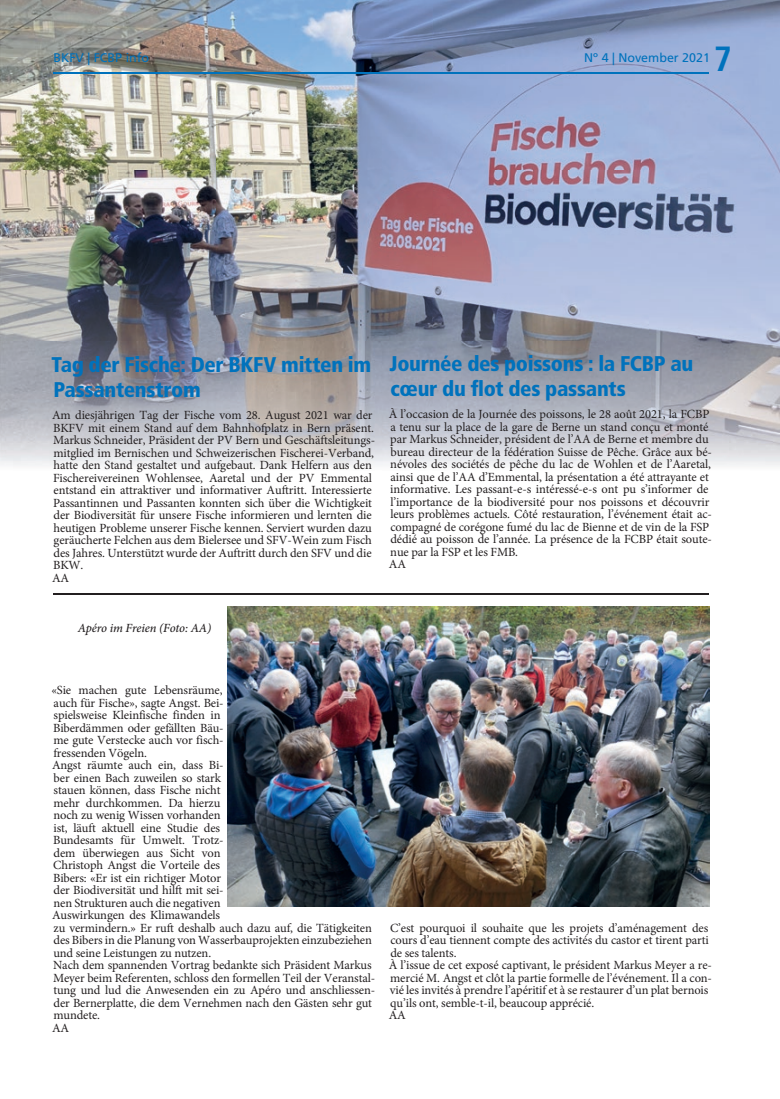
<style>
.page{position:relative;width:780px;height:1099px;background:#fff}
.page>*{position:absolute;margin:0;border:0;box-sizing:border-box;transform-origin:0 0}
.t1{font:700 condensed 35px "Frutiger LT Std";color:#0072bc}
.t2{font:900 condensed 21.25px/24.2px "Frutiger LT Std";letter-spacing:-.015em;color:#0072bc}
.t3{font:12.5px/12.5px "Minion Pro";letter-spacing:-.01em;color:#231f20}
.t4{font:12.5px "Frutiger LT Std";color:#0072bc}
.t5{font:italic 500 12.5px "Minion Pro";letter-spacing:-.01em;color:#231f20}
</style>
<div class="page">
<img style="left:0;top:0;width:780px;height:467px">
<hr style="left:53px;top:72px;width:656px;height:2px;background:#0072bc">
<img style="left:228px;top:606px;width:481px;height:300px">
<hr style="left:53px;top:593px;width:656px;height:1px;background:#231f20">
<p class="t4" style="left:53px;top:50px;width:97px">BKFV | FCBP info</p>
<p class="t4" style="left:584px;top:50px;width:127px">Nº 4 | November 2021</p>
<h1 class="t1" style="left:713px;top:38px;width:20px">7</h1>
<h2 class="t2" style="left:52px;top:353px;width:321px">Tag der Fische: Der BKFV mitten im<br>Passantenstrom</h2>
<p class="t3" style="left:52px;top:409px;width:324px">Am diesjährigen Tag der Fische vom 28. August 2021 war der BKFV mit einem Stand auf dem Bahnhofplatz in Bern präsent.<br>Markus Schneider, Präsident der PV Bern und Geschäftsleitungs&shy;mitglied im Bernischen und Schweizerischen Fischerei-Verband, hatte den Stand gestaltet und aufgebaut. Dank Helfern aus den Fischereivereinen Wohlensee, Aaretal und der PV Emmental entstand ein attraktiver und informativer Auftritt. Interessierte Passantinnen und Passanten konnten sich über die Wichtigkeit der Biodiversität für unsere Fische informieren und lernten die heutigen Probleme unserer Fische kennen. Serviert wurden dazu geräucherte Felchen aus dem Bielersee und SFV-Wein zum Fisch des Jahres. Unterstützt wurde der Auftritt durch den SFV und die BKW.<br>AA</p>
<h2 class="t2" style="left:389px;top:352px;width:305px">Journée des poissons : la FCBP au cœur du flot des passants</h2>
<p class="t3" style="left:389px;top:408px;width:325px">À l’occasion de la Journée des poissons, le 28 août 2021, la FCBP a tenu sur la place de la gare de Berne un stand conçu et monté par Markus Schneider, président de l’AA de Berne et membre du bureau directeur de la fédération Suisse de Pêche. Grâce aux bé&shy;névoles des sociétés de pêche du lac de Wohlen et de l’Aaretal, ainsi que de l’AA d’Emmental, la présentation a été attrayante et informative. Les passant-e-s intéressé-e-s ont pu s’informer de l’importance de la biodiversité pour nos poissons et découvrir leurs problèmes actuels. Côté restauration, l’événement était ac&shy;compagné de corégone fumé du lac de Bienne et de vin de la FSP dédié au poisson de l’année. La présence de la FCBP était soute&shy;nue par la FSP et les FMB.<br>AA</p>
<p class="t5" style="left:78px;top:619px;width:135px">Apéro im Freien (Foto: AA)</p>
<p class="t3" style="left:51px;top:684px;width:325px">«Sie machen gute Lebensräume,<br>auch für Fische», sagte Angst. Bei-<br>spielsweise Kleinfische finden in<br>Biberdämmen oder gefällten Bäu-<br>me gute Verstecke auch vor fisch-<br>fressenden Vögeln.<br>Angst räumte auch ein, dass Bi-<br>ber einen Bach zuweilen so stark<br>stauen können, dass Fische nicht<br>mehr durchkommen. Da hierzu<br>noch zu wenig Wissen vorhanden<br>ist, läuft aktuell eine Studie des<br>Bundesamts für Umwelt. Trotz-<br>dem überwiegen aus Sicht von<br>Christoph Angst die Vorteile des<br>Bibers: «Er ist ein richtiger Motor<br>der Biodiversität und hilft mit sei-<br>nen Strukturen auch die negativen<br>Auswirkungen des Klimawandels<br>zu vermindern.» Er ruft deshalb auch dazu auf, die Tätigkeiten des Bibers in die Planung von Wasserbauprojekten einzubeziehen und seine Leistungen zu nutzen.<br>Nach dem spannenden Vortrag bedankte sich Präsident Markus Meyer beim Referenten, schloss den formellen Teil der Veranstal&shy;tung und lud die Anwesenden ein zu Apéro und anschliessen&shy;der Bernerplatte, die dem Vernehmen nach den Gästen sehr gut mundete.<br>AA</p>
<p class="t3" style="left:389px;top:921px;width:325px">C’est pourquoi il souhaite que les projets d’aménagement des cours d’eau tiennent compte des activités du castor et tirent parti de ses talents.<br>À l’issue de cet exposé captivant, le président Markus Meyer a re&shy;mercié M. Angst et clôt la partie formelle de l’événement. Il a con&shy;vié les invités à prendre l’apéritif et à se restaurer d’un plat bernois qu’ils ont, semble-t-il, beaucoup apprécié.<br>AA</p>
</div>
